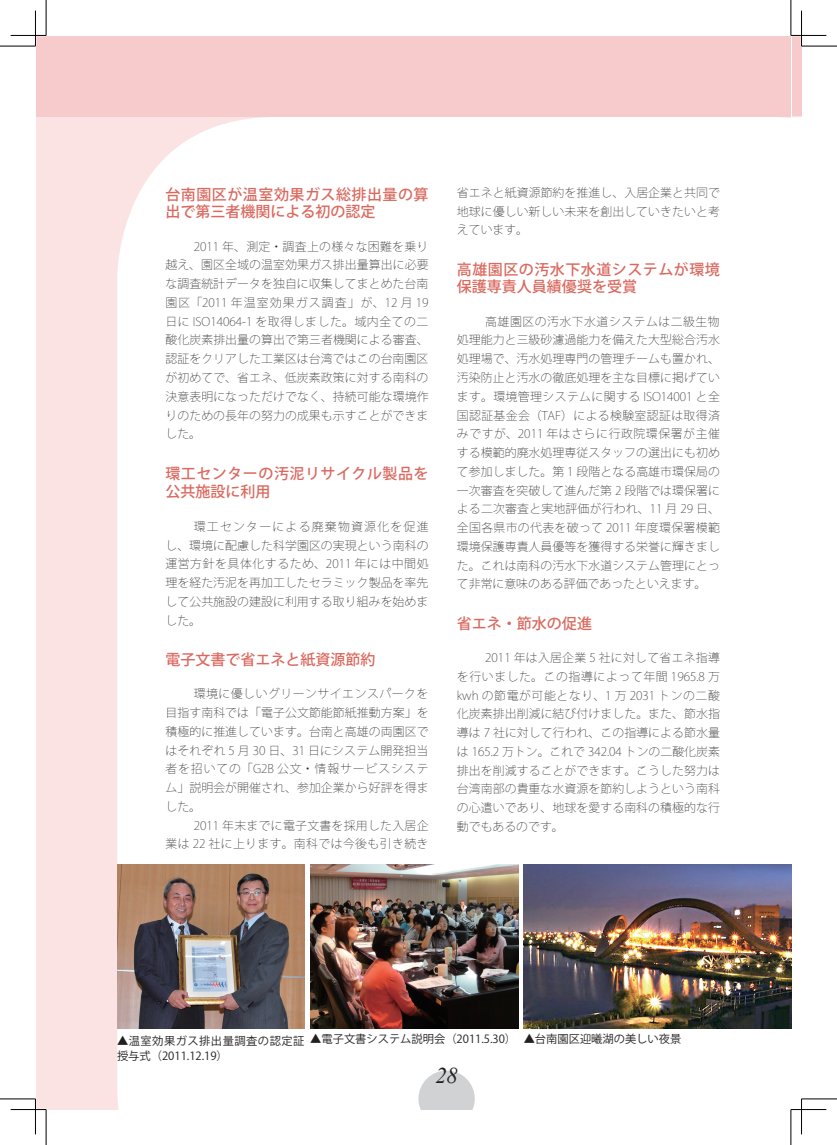
<style>
.page{position:relative;width:837px;height:1145px;background:#fff}
.page>*{position:absolute;margin:0;border:0;box-sizing:border-box;transform-origin:0 0}
.t1{font:italic 22.5px "Times New Roman";color:#231f20}
.t2{font:500 15px/17.5px "Koz Go Pro";letter-spacing:.03em;color:#da695f}
.t3{font:500 15px/18.8px "Koz Go Pro";letter-spacing:.035em;color:#da695f}
.t4{font:500 15px "Koz Go Pro";color:#da695f}
.t5{font:200 11.88px/18.8px "Koz Go Pro";letter-spacing:.005em;color:#231f20;text-align:justify}
.t6{font:11.25px/17.1px "Koz Go Pro";color:#231f20}
</style>
<div class="page">
<div style="left:36px;top:36px;width:754px;height:1073px;background:#fae3e2"></div>
<div style="left:117px;top:117px;width:677px;height:992px;background:#fff"></div>
<div style="left:791px;top:35px;width:10px;height:81px;background:#f7cacb"></div>
<div style="left:36px;top:36px;width:754px;height:80px;background:#f7cacb"></div>
<svg style="left:418px;top:1070px;width:56px;height:39px;background:#d9d9db"></svg>
<img style="left:310px;top:865px;width:208px;height:163px">
<img style="left:117px;top:865px;width:187px;height:163px">
<img style="left:523px;top:865px;width:268px;height:163px">
<hr style="left:11px;top:1108px;width:35px;height:2px;background:#fff">
<hr style="left:790px;top:1108px;width:36px;height:2px;background:#fff">
<hr style="left:800px;top:11px;width:2px;height:35px;background:#fff">
<hr style="left:0;top:46px;width:35px;height:1px;background:#000">
<hr style="left:801px;top:46px;width:35px;height:1px;background:#000">
<hr style="left:0;top:1098px;width:35px;height:1px;background:#000">
<hr style="left:801px;top:1098px;width:35px;height:1px;background:#000">
<hr style="left:46px;top:0;width:1px;height:35px;background:#000">
<hr style="left:46px;top:1109px;width:1px;height:35px;background:#000">
<hr style="left:790px;top:0;width:1px;height:35px;background:#000">
<hr style="left:790px;top:1109px;width:1px;height:35px;background:#000">
<hr style="left:11px;top:35px;width:35px;height:1px;background:#000">
<hr style="left:790px;top:35px;width:36px;height:1px;background:#000">
<hr style="left:11px;top:1109px;width:35px;height:1px;background:#000">
<hr style="left:790px;top:1109px;width:36px;height:1px;background:#000">
<hr style="left:35px;top:11px;width:1px;height:35px;background:#000">
<hr style="left:35px;top:1098px;width:1px;height:36px;background:#000">
<hr style="left:801px;top:11px;width:1px;height:35px;background:#000">
<hr style="left:801px;top:1098px;width:1px;height:36px;background:#000">
<p class="t2" style="left:165px;top:186px;width:264px">台南園区が温室効果ガス総排出量の算出で第三者機関による初の認定</p>
<p class="t5" style="left:165px;top:237px;width:264px;text-indent:28px">2011 年、測定・調査上の様々な困難を乗り越え、園区全域の温室効果ガス排出量算出に必要な調査統計データを独自に収集してまとめた台南園区「2011 年温室効果ガス調査」が、12 月 19日に ISO14064-1 を取得しました。域内全ての二酸化炭素排出量の算出で第三者機関による審査、認証をクリアした工業区は台湾ではこの台南園区が初めてで、省エネ、低炭素政策に対する南科の決意表明になっただけでなく、持続可能な環境作りのための長年の努力の成果も示すことができました。</p>
<p class="t3" style="left:165px;top:464px;width:264px">環工センターの汚泥リサイクル製品を公共施設に利用</p>
<p class="t5" style="left:165px;top:517px;width:264px;text-indent:28px">環工センターによる廃棄物資源化を促進し、環境に配慮した科学園区の実現という南科の運営方針を具体化するため、2011 年には中間処理を経た汚泥を再加工したセラミック製品を率先して公共施設の建設に利用する取り組みを始めました。</p>
<p class="t4" style="left:165px;top:649px;width:211px">電子文書で省エネと紙資源節約</p>
<p class="t5" style="left:165px;top:684px;width:264px;text-indent:28px">環境に優しいグリーンサイエンスパークを目指す南科では「電子公文節能節紙推動方案」を積極的に推進しています。台南と高雄の両園区ではそれぞれ 5 月 30 日、31 日にシステム開発担当者を招いての「G2B 公文・情報サービスシステム」説明会が開催され、参加企業から好評を得ました。</p>
<p class="t5" style="left:165px;top:816px;width:264px;text-align:right">2011 年末までに電子文書を採用した入居企<br>業は 22 社に上ります。南科では今後も引き続き</p>
<p class="t5" style="left:456px;top:183px;width:264px">省エネと紙資源節約を推進し、入居企業と共同で地球に優しい新しい未来を創出していきたいと考えています。</p>
<p class="t2" style="left:456px;top:261px;width:264px">高雄園区の汚水下水道システムが環境保護専責人員績優奨を受賞</p>
<p class="t5" style="left:456px;top:312px;width:264px;text-indent:28px">高雄園区の汚水下水道システムは二級生物処理能力と三級砂濾過能力を備えた大型総合汚水処理場で、汚水処理専門の管理チームも置かれ、汚染防止と汚水の徹底処理を主な目標に掲げています。環境管理システムに関する ISO14001 と全国認証基金会（TAF）による検験室認証は取得済みですが、2011 年はさらに行政院環保署が主催する模範的廃水処理専従スタッフの選出にも初めて参加しました。第 1 段階となる高雄市環保局の一次審査を突破して進んだ第 2 段階では環保署による二次審査と実地評価が行われ、11 月 29 日、全国各県市の代表を破って 2011 年度環保署模範環境保護専責人員優等を獲得する栄誉に輝きました。これは南科の汚水下水道システム管理にとって非常に意味のある評価であったといえます。</p>
<p class="t4" style="left:456px;top:613px;width:136px">省エネ・節水の促進</p>
<p class="t5" style="left:456px;top:648px;width:264px;text-indent:28px">2011 年は入居企業 5 社に対して省エネ指導を行いました。この指導によって年間 1965.8 万kwh の節電が可能となり、1 万 2031 トンの二酸化炭素排出削減に結び付けました。また、節水指導は 7 社に対して行われ、この指導による節水量は 165.2 万トン。これで 342.04 トンの二酸化炭素排出を削減することができます。こうした努力は台湾南部の貴重な水資源を節約しようという南科の心遣いであり、地球を愛する南科の積極的な行動でもあるのです。</p>
<p class="t6" style="left:117px;top:1030px;width:400px">▲温室効果ガス排出量調査の認定証 ▲電子文書システム説明会（2011.5.30）授与式（2011.12.19）</p>
<p class="t6" style="left:523px;top:1030px;width:159px">▲台南園区迎曦湖の美しい夜景</p>
<h1 class="t1" style="left:435px;top:1060px;width:24px">28</h1>
</div>
